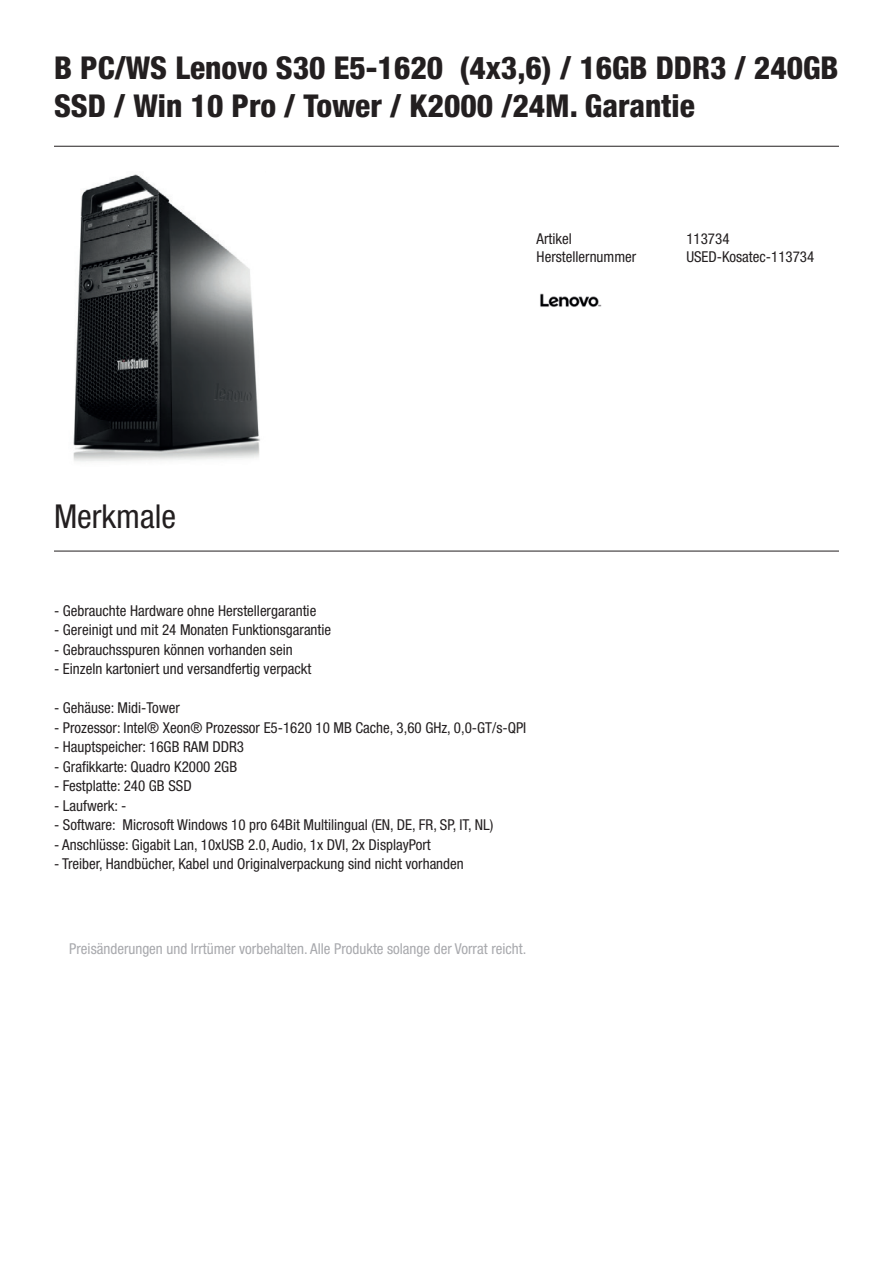
<style>
.page{position:relative;width:893px;height:1263px;background:#fff}
.page>*{position:absolute;margin:0;border:0;box-sizing:border-box;transform-origin:0 0}
.t1{font:condensed 33px "Helvetica Neue";color:#231f20}
.t2{font:800 condensed 31.5px/37.8px "Helvetica Neue";color:#231f20}
.t3{font:condensed 15px/18px "Helvetica Neue";color:#231f20}
.t4{font:condensed 15px "Helvetica Neue";color:#a8a9ad}
</style>
<div class="page">
<hr style="left:54px;top:146px;width:785px;height:1px;background:#231f20">
<hr style="left:54px;top:551px;width:785px;height:1px;background:#231f20">
<img style="left:540px;top:293px;width:62px;height:14px">
<img style="left:73px;top:174px;width:187px;height:288px">
<h2 class="t2" style="left:54px;top:49px;width:786px">B PC/WS Lenovo S30 E5-1620 (4x3,6) / 16GB DDR3 / 240GB<br>SSD / Win 10 Pro / Tower / K2000 /24M. Garantie</h2>
<p class="t3" style="left:537px;top:230px;width:101px">Artikel<br>Herstellernummer</p>
<p class="t3" style="left:686px;top:230px;width:130px">113734<br>USED-Kosatec-113734</p>
<h1 class="t1" style="left:54px;top:497px;width:124px">Merkmale</h1>
<p class="t3" style="left:54px;top:601px;width:264px">- Gebrauchte Hardware ohne Herstellergarantie</p>
<p class="t3" style="left:54px;top:621px;width:279px">- Gereinigt und mit 24 Monaten Funktionsgarantie</p>
<p class="t3" style="left:54px;top:640px;width:240px">- Gebrauchsspuren können vorhanden sein</p>
<p class="t3" style="left:54px;top:660px;width:259px">- Einzeln kartoniert und versandfertig verpackt</p>
<p class="t3" style="left:54px;top:699px;width:127px">- Gehäuse: Midi-Tower</p>
<p class="t3" style="left:54px;top:718px;width:474px">- Prozessor: Intel® Xeon® Prozessor E5-1620 10 MB Cache, 3,60 GHz, 0,0-GT/s-QPI</p>
<p class="t3" style="left:54px;top:738px;width:192px">- Hauptspeicher: 16GB RAM DDR3</p>
<p class="t3" style="left:54px;top:757px;width:185px">- Grafikkarte: Quadro K2000 2GB</p>
<p class="t3" style="left:54px;top:777px;width:139px">- Festplatte: 240 GB SSD</p>
<p class="t3" style="left:54px;top:796px;width:74px">- Laufwerk: -</p>
<p class="t3" style="left:54px;top:816px;width:441px">- Software: Microsoft Windows 10 pro 64Bit Multilingual (EN, DE, FR, SP, IT, NL)</p>
<p class="t3" style="left:54px;top:835px;width:378px">- Anschlüsse: Gigabit Lan, 10xUSB 2.0, Audio, 1x DVI, 2x DisplayPort</p>
<p class="t3" style="left:54px;top:855px;width:411px">- Treiber, Handbücher, Kabel und Originalverpackung sind nicht vorhanden</p>
<p class="t4" style="left:69px;top:940px;width:459px">Preisänderungen und Irrtümer vorbehalten. Alle Produkte solange der Vorrat reicht.</p>
</div>
